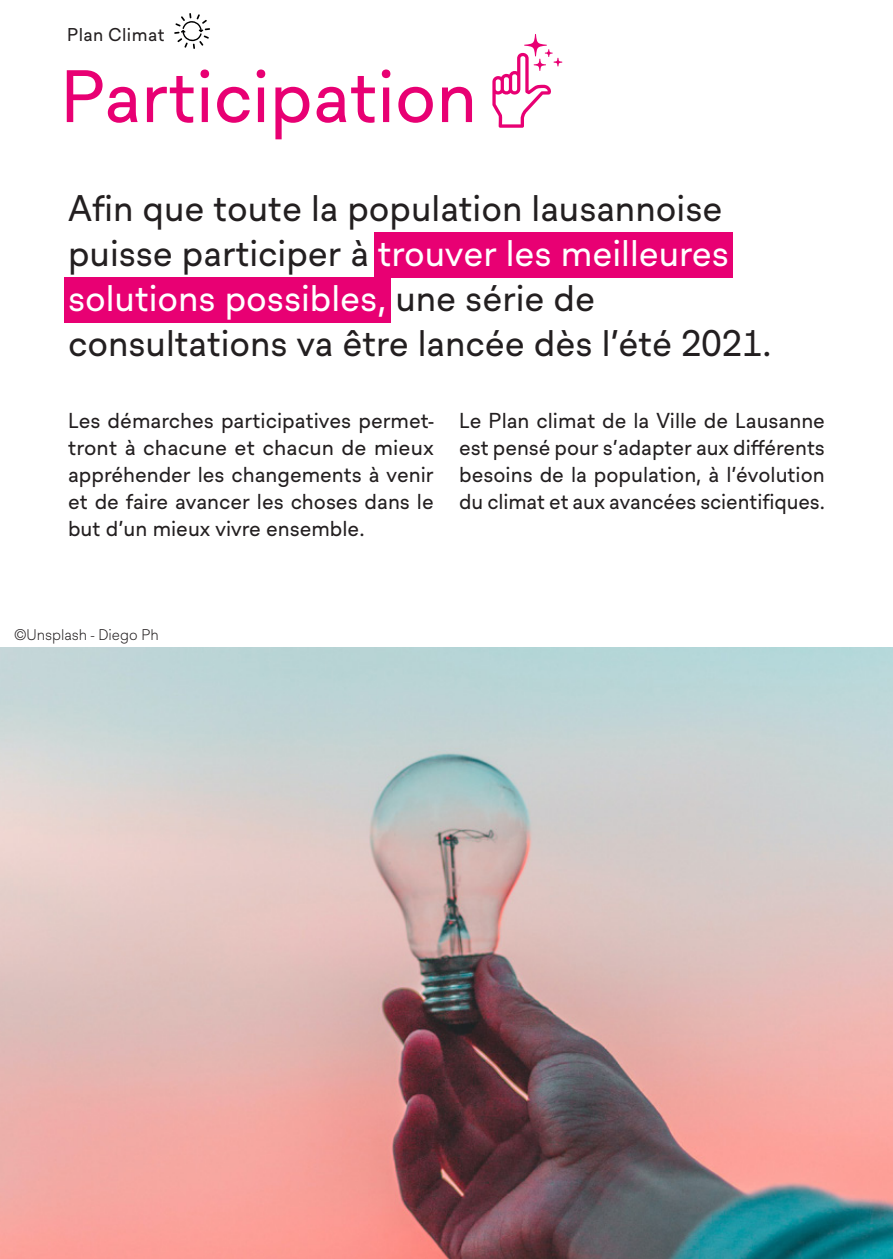
<style>
.page{position:relative;width:893px;height:1259px;background:#fff}
.page>*{position:absolute;margin:0;border:0;box-sizing:border-box;transform-origin:0 0}
.t1{font:72px "Lausanne";color:#e80073}
.t2{font:36px/45px "Lausanne";color:#231f20}
.t3{font:21px/27px "Lausanne";color:#231f20;text-align:justify}
.t4{font:18px "Lausanne";letter-spacing:.025em;color:#231f20}
.Renfoncement_4{font:300 15px "Lausanne";color:#231f20}
.s1{color:#fff}
</style>
<div class="page">
<div style="left:374px;top:232px;width:358px;height:45px;background:#e80073"></div>
<div style="left:65px;top:277px;width:326px;height:45px;background:#e80073"></div>
<img style="left:0;top:648px;width:893px;height:611px">
<svg style="left:174px;top:13px;width:36px;height:36px"></svg>
<svg style="left:492px;top:34px;width:70px;height:94px"></svg>
<p class="t4" style="left:67px;top:21px;width:99px">Plan Climat</p>
<p class="t1" style="left:61px;top:44px;width:418px">Participation</p>
<p class="t2" style="left:68px;top:188px;width:705px">Afin que toute la population lausannoise puisse participer à <span class="s1">trouver les meilleures solutions possibles,</span> une série de consultations va être lancée dès l’été 2021.</p>
<p class="t3" style="left:68px;top:408px;width:367px">Les démarches participatives permet&shy;tront à chacune et chacun de mieux appréhender les changements à venir et de faire avancer les choses dans le but d’un mieux vivre ensemble.</p>
<p class="t3" style="left:459px;top:408px;width:367px">Le Plan climat de la Ville de Lausanne est pensé pour s’adapter aux différents besoins de la population, à l’évolution du climat et aux avancées scientifiques.</p>
<p class="Renfoncement_4" style="left:14px;top:624px;width:146px">©Unsplash - Diego Ph</p>
</div>
